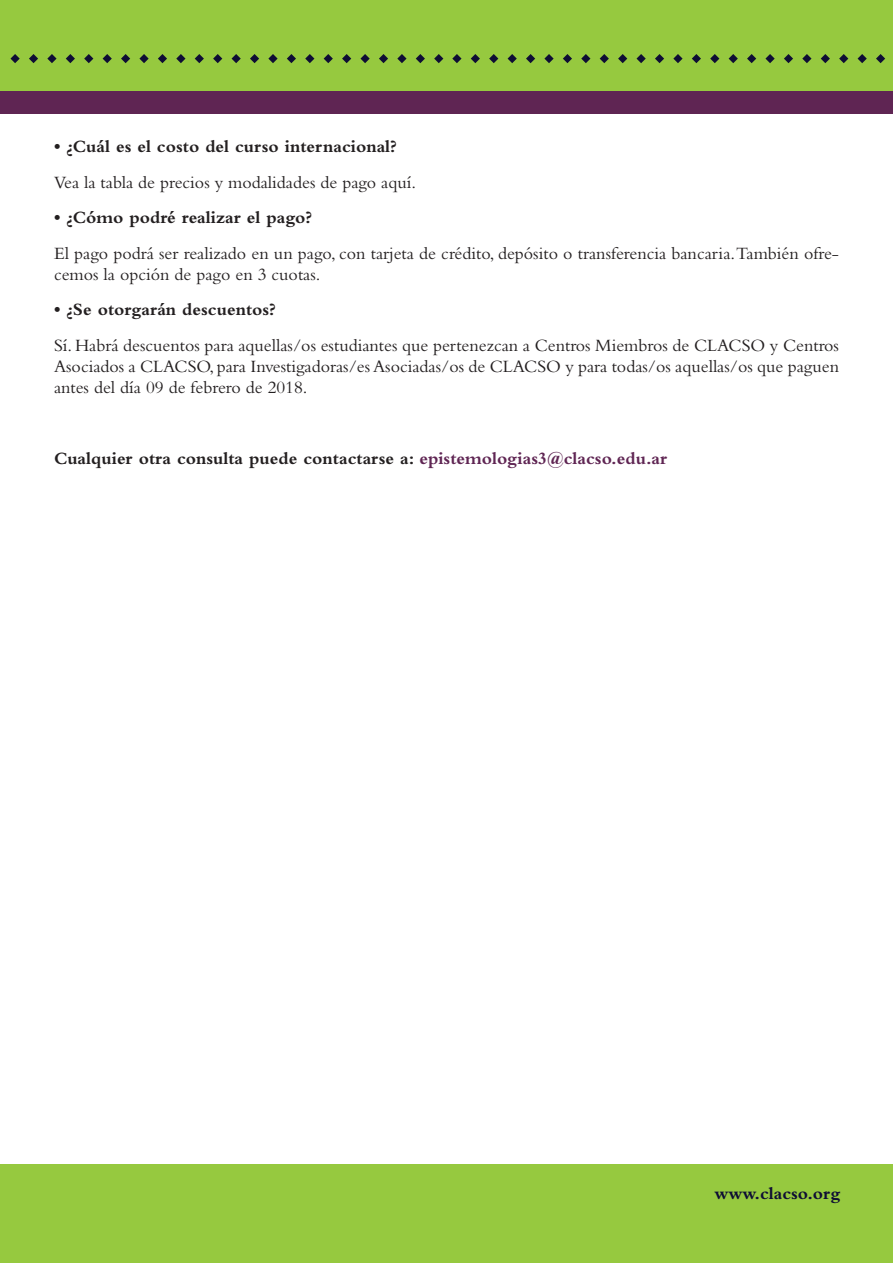
<style>
.page{position:relative;width:893px;height:1263px;background:#fff}
.page>*{position:absolute;margin:0;border:0;box-sizing:border-box;transform-origin:0 0}
.t1{font:18px/20.7px "Bembo Std";color:#231f20}
.t2{font:700 18px "Bembo Std";color:#231f20}
.t3{font:700 18px "Bembo Std";color:#0e0d34}
.s1{color:#5f2553}
</style>
<div class="page">
<div style="left:0;top:0;width:893px;height:109px;background:#96c93f"></div>
<svg style="left:10px;top:54px;width:10px;height:9px"></svg>
<svg style="left:84px;top:54px;width:9px;height:9px"></svg>
<svg style="left:158px;top:54px;width:9px;height:9px"></svg>
<svg style="left:232px;top:54px;width:9px;height:9px"></svg>
<svg style="left:305px;top:54px;width:9px;height:9px"></svg>
<svg style="left:379px;top:54px;width:9px;height:9px"></svg>
<svg style="left:47px;top:54px;width:10px;height:9px"></svg>
<svg style="left:121px;top:54px;width:9px;height:9px"></svg>
<svg style="left:195px;top:54px;width:9px;height:9px"></svg>
<svg style="left:268px;top:54px;width:10px;height:9px"></svg>
<svg style="left:342px;top:54px;width:9px;height:9px"></svg>
<svg style="left:416px;top:54px;width:9px;height:9px"></svg>
<svg style="left:29px;top:54px;width:9px;height:9px"></svg>
<svg style="left:103px;top:54px;width:9px;height:9px"></svg>
<svg style="left:176px;top:54px;width:9px;height:9px"></svg>
<svg style="left:250px;top:54px;width:9px;height:9px"></svg>
<svg style="left:324px;top:54px;width:9px;height:9px"></svg>
<svg style="left:397px;top:54px;width:10px;height:9px"></svg>
<svg style="left:66px;top:54px;width:9px;height:9px"></svg>
<svg style="left:139px;top:54px;width:10px;height:9px"></svg>
<svg style="left:213px;top:54px;width:9px;height:9px"></svg>
<svg style="left:287px;top:54px;width:9px;height:9px"></svg>
<svg style="left:360px;top:54px;width:10px;height:9px"></svg>
<svg style="left:434px;top:54px;width:9px;height:9px"></svg>
<svg style="left:452px;top:54px;width:9px;height:9px"></svg>
<svg style="left:526px;top:54px;width:9px;height:9px"></svg>
<svg style="left:600px;top:54px;width:9px;height:9px"></svg>
<svg style="left:673px;top:54px;width:10px;height:9px"></svg>
<svg style="left:747px;top:54px;width:9px;height:9px"></svg>
<svg style="left:821px;top:54px;width:9px;height:9px"></svg>
<svg style="left:489px;top:54px;width:9px;height:9px"></svg>
<svg style="left:563px;top:54px;width:9px;height:9px"></svg>
<svg style="left:636px;top:54px;width:10px;height:9px"></svg>
<svg style="left:710px;top:54px;width:9px;height:9px"></svg>
<svg style="left:784px;top:54px;width:9px;height:9px"></svg>
<svg style="left:857px;top:54px;width:10px;height:9px"></svg>
<svg style="left:471px;top:54px;width:9px;height:9px"></svg>
<svg style="left:544px;top:54px;width:10px;height:9px"></svg>
<svg style="left:618px;top:54px;width:9px;height:9px"></svg>
<svg style="left:692px;top:54px;width:9px;height:9px"></svg>
<svg style="left:765px;top:54px;width:10px;height:9px"></svg>
<svg style="left:839px;top:54px;width:9px;height:9px"></svg>
<svg style="left:508px;top:54px;width:9px;height:9px"></svg>
<svg style="left:581px;top:54px;width:9px;height:9px"></svg>
<svg style="left:655px;top:54px;width:9px;height:9px"></svg>
<svg style="left:729px;top:54px;width:9px;height:9px"></svg>
<svg style="left:802px;top:54px;width:9px;height:9px"></svg>
<svg style="left:876px;top:54px;width:9px;height:9px"></svg>
<div style="left:0;top:91px;width:893px;height:22px;background:#5f2553"></div>
<div style="left:0;top:1165px;width:893px;height:98px;background:#96c93f"></div>
<p class="t2" style="left:54px;top:136px;width:344px">• ¿Cuál es el costo del curso internacional?</p>
<p class="t1" style="left:54px;top:171px;width:364px">Vea la tabla de precios y modalidades de pago aquí.</p>
<p class="t2" style="left:54px;top:208px;width:259px">• ¿Cómo podré realizar el pago?</p>
<p class="t1" style="left:54px;top:243px;width:786px">El pago podrá ser realizado en un pago, con tarjeta de crédito, depósito o transferencia bancaria. También ofre&shy;cemos la opción de pago en 3 cuotas.</p>
<p class="t2" style="left:54px;top:300px;width:223px">• ¿Se otorgarán descuentos?</p>
<p class="t1" style="left:54px;top:335px;width:786px;text-align:justify">Sí. Habrá descuentos para aquellas/os estudiantes que pertenezcan a Centros Miembros de CLACSO y Centros Asociados a CLACSO, para Investigadoras/es Asociadas/os de CLACSO y para todas/os aquellas/os que paguen antes del día 09 de febrero de 2018.</p>
<p class="t2" style="left:54px;top:448px;width:615px">Cualquier otra consulta puede contactarse a: <span class="s1">epistemologias3@clacso.edu.ar</span></p>
<p class="t3" style="left:714px;top:1183px;width:127px">www.clacso.org</p>
</div>
